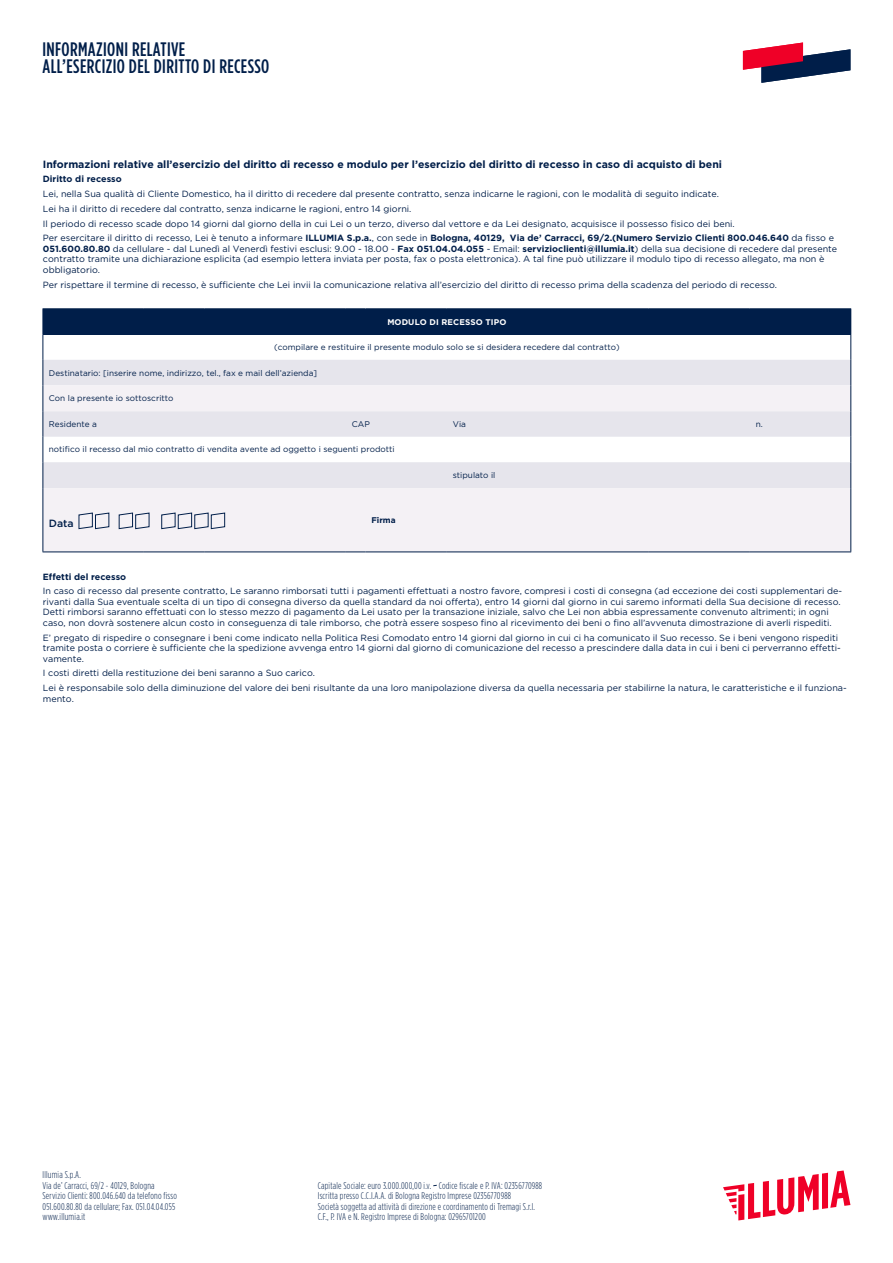
<style>
.page{position:relative;width:893px;height:1263px;background:#fff}
.page>*{position:absolute;margin:0;border:0;box-sizing:border-box;transform-origin:0 0}
.t1{font:500 19.5px "Gotham Condensed";letter-spacing:.02em;color:#001e49}
.t2{font:700 10.5px "Gotham";color:#001e49}
.t3{font:500 10.5px "Gotham";color:#001e49}
.t4{font:300 9.75px/10.5px "Gotham Condensed";letter-spacing:.02em;color:#001e49}
.t5{font:9px/10.5px "Gotham";color:#001e49}
.t6{font:700 9px "Gotham";color:#001e49}
.t7{font:8.25px "Gotham";color:#001e49}
.t8{font:700 8.25px "Gotham";letter-spacing:.015em;color:#fff}
.t9{font:700 8.25px "Gotham";color:#001e49}
.s1{font-weight:700}
</style>
<div class="page">
<svg style="left:723px;top:1170px;width:127px;height:50px"></svg>
<div style="left:43px;top:309px;width:808px;height:25px;background:#001e49"></div>
<div style="left:44px;top:360px;width:806px;height:25px;background:#e6e5ec"></div>
<svg style="left:44px;top:385px;width:806px;height:166px;fill:#f4f1f5"></svg>
<hr style="left:43px;top:308px;width:101px;height:1px;background:#001e49">
<hr style="left:144px;top:308px;width:60px;height:1px;background:#001e49">
<hr style="left:204px;top:308px;width:142px;height:1px;background:#001e49">
<svg style="left:346px;top:308px;width:19px;height:1px"></svg>
<hr style="left:365px;top:308px;width:82px;height:1px;background:#001e49">
<hr style="left:447px;top:308px;width:202px;height:1px;background:#001e49">
<hr style="left:649px;top:308px;width:101px;height:1px;background:#001e49">
<hr style="left:750px;top:308px;width:101px;height:1px;background:#001e49">
<svg style="left:43px;top:334px;width:1px;height:154px"></svg>
<svg style="left:850px;top:334px;width:1px;height:154px"></svg>
<hr style="left:43px;top:488px;width:1px;height:63px;background:#001e49">
<hr style="left:850px;top:488px;width:1px;height:63px;background:#001e49">
<hr style="left:43px;top:551px;width:101px;height:1px;background:#001e49">
<hr style="left:144px;top:551px;width:60px;height:1px;background:#001e49">
<hr style="left:204px;top:551px;width:142px;height:1px;background:#001e49">
<svg style="left:346px;top:551px;width:19px;height:1px"></svg>
<hr style="left:365px;top:551px;width:82px;height:1px;background:#001e49">
<hr style="left:447px;top:551px;width:202px;height:1px;background:#001e49">
<hr style="left:649px;top:551px;width:101px;height:1px;background:#001e49">
<hr style="left:750px;top:551px;width:101px;height:1px;background:#001e49">
<svg style="left:78px;top:512px;width:32px;height:17px"></svg>
<svg style="left:118px;top:512px;width:32px;height:17px"></svg>
<svg style="left:161px;top:512px;width:64px;height:17px"></svg>
<svg style="left:743px;top:43px;width:107px;height:40px"></svg>
<p class="t1" style="left:43px;top:39px;width:144px">INFORMAZIONI RELATIVE</p>
<p class="t1" style="left:43px;top:55px;width:228px">ALL’ESERCIZIO DEL DIRITTO DI RECESSO</p>
<p class="t2" style="left:43px;top:158px;width:681px">Informazioni relative all’esercizio del diritto di recesso e modulo per l’esercizio del diritto di recesso in caso di acquisto di beni</p>
<p class="t6" style="left:43px;top:174px;width:80px">Diritto di recesso</p>
<p class="t5" style="left:43px;top:189px;width:678px">Lei, nella Sua qualità di Cliente Domestico, ha il diritto di recedere dal presente contratto, senza indicarne le ragioni, con le modalità di seguito indicate.</p>
<p class="t5" style="left:43px;top:203px;width:370px">Lei ha il diritto di recedere dal contratto, senza indicarne le ragioni, entro 14 giorni.</p>
<p class="t5" style="left:43px;top:218px;width:693px">Il periodo di recesso scade dopo 14 giorni dal giorno della in cui Lei o un terzo, diverso dal vettore e da Lei designato, acquisisce il possesso fisico dei beni.</p>
<p class="t5" style="left:43px;top:233px;width:796px">Per esercitare il diritto di recesso, Lei è tenuto a informare <span class="s1">ILLUMIA S.p.a.</span>, con sede in <span class="s1">Bologna, 40129, Via de’ Carracci, 69/2.(Numero Servizio Clienti 800.046.640</span> da fisso e <span class="s1">051.600.80.80</span> da cellulare - dal Lunedì al Venerdì festivi esclusi: 9.00 - 18.00 - <span class="s1">Fax 051.04.04.055</span> - Email: <span class="s1">servizioclienti@illumia.it</span>) della sua decisione di recedere dal presente contratto tramite una dichiarazione esplicita (ad esempio lettera inviata per posta, fax o posta elettronica). A tal fine può utilizzare il modulo tipo di recesso allegato, ma non è obbligatorio.</p>
<p class="t5" style="left:43px;top:279px;width:736px">Per rispettare il termine di recesso, è sufficiente che Lei invii la comunicazione relativa all’esercizio del diritto di recesso prima della scadenza del periodo di recesso.</p>
<p class="t8" style="left:387px;top:317px;width:121px">MODULO DI RECESSO TIPO</p>
<p class="t7" style="left:274px;top:343px;width:347px">(compilare e restituire il presente modulo solo se si desidera recedere dal contratto)</p>
<p class="t7" style="left:49px;top:368px;width:270px">Destinatario: [inserire nome, indirizzo, tel., fax e mail dell’azienda]</p>
<p class="t7" style="left:49px;top:394px;width:126px">Con la presente io sottoscritto</p>
<p class="t7" style="left:49px;top:419px;width:50px">Residente a</p>
<p class="t7" style="left:352px;top:419px;width:20px">CAP</p>
<p class="t7" style="left:453px;top:419px;width:15px">Via</p>
<p class="t7" style="left:756px;top:419px;width:9px">n.</p>
<p class="t7" style="left:49px;top:445px;width:347px">notifico il recesso dal mio contratto di vendita avente ad oggetto i seguenti prodotti</p>
<p class="t7" style="left:453px;top:471px;width:44px">stipulato il</p>
<p class="t3" style="left:49px;top:517px;width:26px">Data</p>
<p class="t9" style="left:371px;top:515px;width:26px">Firma</p>
<p class="t6" style="left:43px;top:571px;width:85px">Effetti del recesso</p>
<p class="t5" style="left:43px;top:586px;width:801px">In caso di recesso dal presente contratto, Le saranno rimborsati tutti i pagamenti effettuati a nostro favore, compresi i costi di consegna (ad eccezione dei costi supplementari de&shy;rivanti dalla Sua eventuale scelta di un tipo di consegna diverso da quella standard da noi offerta), entro 14 giorni dal giorno in cui saremo informati della Sua decisione di recesso.<br>Detti rimborsi saranno effettuati con lo stesso mezzo di pagamento da Lei usato per la transazione iniziale, salvo che Lei non abbia espressamente convenuto altrimenti; in ogni caso, non dovrà sostenere alcun costo in conseguenza di tale rimborso, che potrà essere sospeso fino al ricevimento dei beni o fino all’avvenuta dimostrazione di averli rispediti.</p>
<p class="t5" style="left:43px;top:632px;width:799px">E’ pregato di rispedire o consegnare i beni come indicato nella Politica Resi Comodato entro 14 giorni dal giorno in cui ci ha comunicato il Suo recesso. Se i beni vengono rispediti tramite posta o corriere è sufficiente che la spedizione avvenga entro 14 giorni dal giorno di comunicazione del recesso a prescindere dalla data in cui i beni ci perverranno effetti&shy;vamente.</p>
<p class="t5" style="left:43px;top:668px;width:274px">I costi diretti della restituzione dei beni saranno a Suo carico.</p>
<p class="t5" style="left:43px;top:682px;width:805px">Lei è responsabile solo della diminuzione del valore dei beni risultante da una loro manipolazione diversa da quella necessaria per stabilirne la natura, le caratteristiche e il funziona&shy;mento.</p>
<p class="t4" style="left:43px;top:1170px;width:136px">Illumia S.p.A.<br>Via de’ Carracci, 69/2 - 40129, Bologna Servizio Clienti: 800.046.640 da telefono fisso 051.600.80.80 da cellulare; Fax. 051.04.04.055 www.illumia.it</p>
<p class="t4" style="left:318px;top:1180px;width:226px">Capitale Sociale: euro 3.000.000,00 i.v. Codice fiscale e P. IVA: 02356770988<br>Iscritta presso C.C.I.A.A. di Bologna Registro Imprese 02356770988<br>Società soggetta ad attività di direzione e coordinamento di Tremagi S.r.l.<br>C.F., P. IVA e N. Registro Imprese di Bologna: 02965701200</p>
</div>
